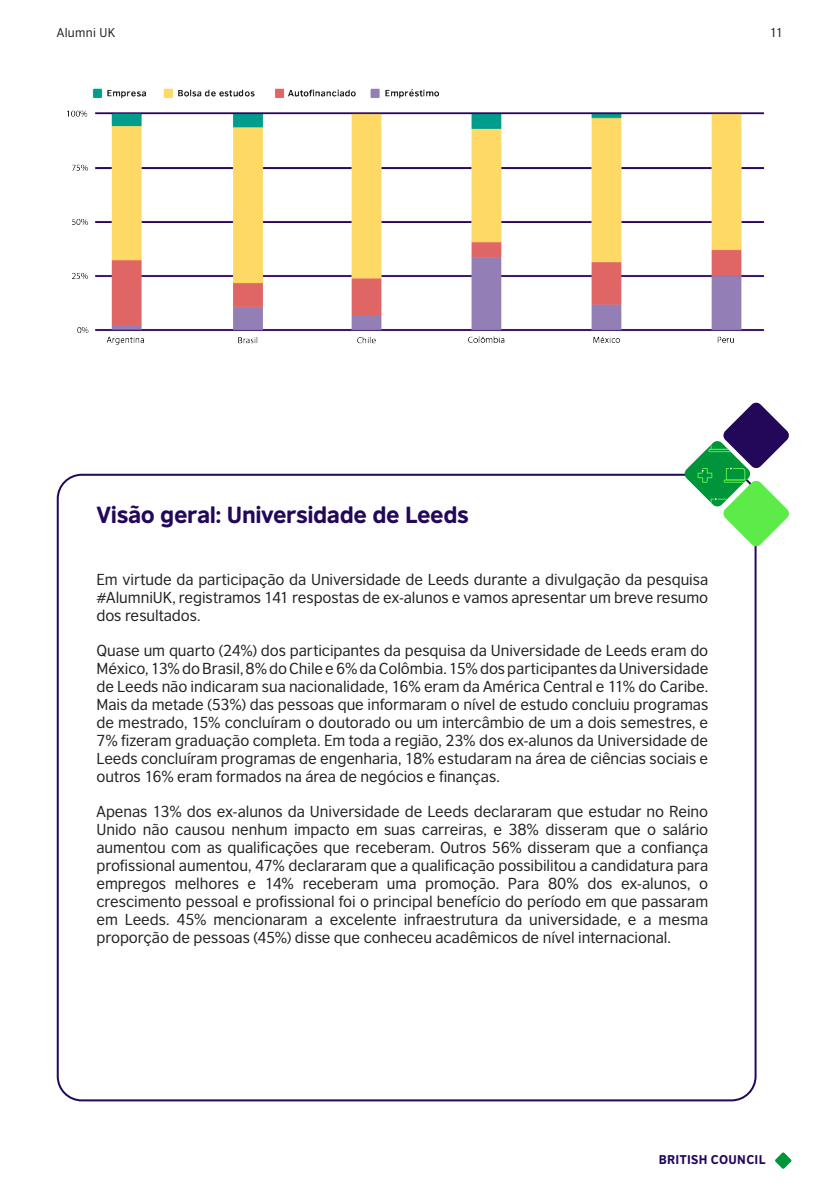
<style>
.page{position:relative;width:840px;height:1191px;background:#fff}
.page>*{position:absolute;margin:0;border:0;box-sizing:border-box;transform-origin:0 0}
.Body_Copy___WHITE{font:22px "British Council Sans Headline";letter-spacing:-.02em;color:#23085a}
.Body_Copy___WHITE-2{font:15px/18px "British Council Sans";letter-spacing:-.005em;color:#231f20;text-align:justify}
.t1{font:12px "British Council Sans Headline";letter-spacing:.03em;color:#23085a}
.Folio{font:12px "British Council Sans";letter-spacing:.03em;color:#231f20}
</style>
<div class="page">
<svg style="left:775px;top:1152px;width:16px;height:17px"></svg>
<svg style="left:683px;top:402px;width:106px;height:145px"></svg>
<img style="left:67px;top:88px;width:698px;height:257px">
<p class="Folio" style="left:57px;top:23px;width:60px">Alumni UK</p>
<p class="Folio" style="left:769px;top:23px;width:15px">11</p>
<p class="Body_Copy___WHITE" style="left:96px;top:498px;width:374px">Visão geral: Universidade de Leeds</p>
<p class="Body_Copy___WHITE-2" style="left:96px;top:569px;width:613px">Em virtude da participação da Universidade de Leeds durante a divulgação da pesquisa #AlumniUK, registramos 141 respostas de ex-alunos e vamos apresentar um breve resumo dos resultados.</p>
<p class="Body_Copy___WHITE-2" style="left:96px;top:640px;width:613px">Quase um quarto (24%) dos participantes da pesquisa da Universidade de Leeds eram do México, 13% do Brasil, 8% do Chile e 6% da Colômbia. 15% dos participantes da Universidade de Leeds não indicaram sua nacionalidade, 16% eram da América Central e 11% do Caribe.<br>Mais da metade (53%) das pessoas que informaram o nível de estudo concluiu programas de mestrado, 15% concluíram o doutorado ou um intercâmbio de um a dois semestres, e 7% fizeram graduação completa. Em toda a região, 23% dos ex-alunos da Universidade de Leeds concluíram programas de engenharia, 18% estudaram na área de ciências sociais e outros 16% eram formados na área de negócios e finanças.</p>
<p class="Body_Copy___WHITE-2" style="left:96px;top:801px;width:613px">Apenas 13% dos ex-alunos da Universidade de Leeds declararam que estudar no Reino Unido não causou nenhum impacto em suas carreiras, e 38% disseram que o salário aumentou com as qualificações que receberam. Outros 56% disseram que a confiança profissional aumentou, 47% declararam que a qualificação possibilitou a candidatura para empregos melhores e 14% receberam uma promoção. Para 80% dos ex-alunos, o crescimento pessoal e profissional foi o principal benefício do período em que passaram em Leeds. 45% mencionaram a excelente infraestrutura da universidade, e a mesma proporção de pessoas (45%) disse que conheceu acadêmicos de nível internacional.</p>
<p class="t1" style="left:658px;top:1150px;width:108px">BRITISH COUNCIL</p>
</div>
